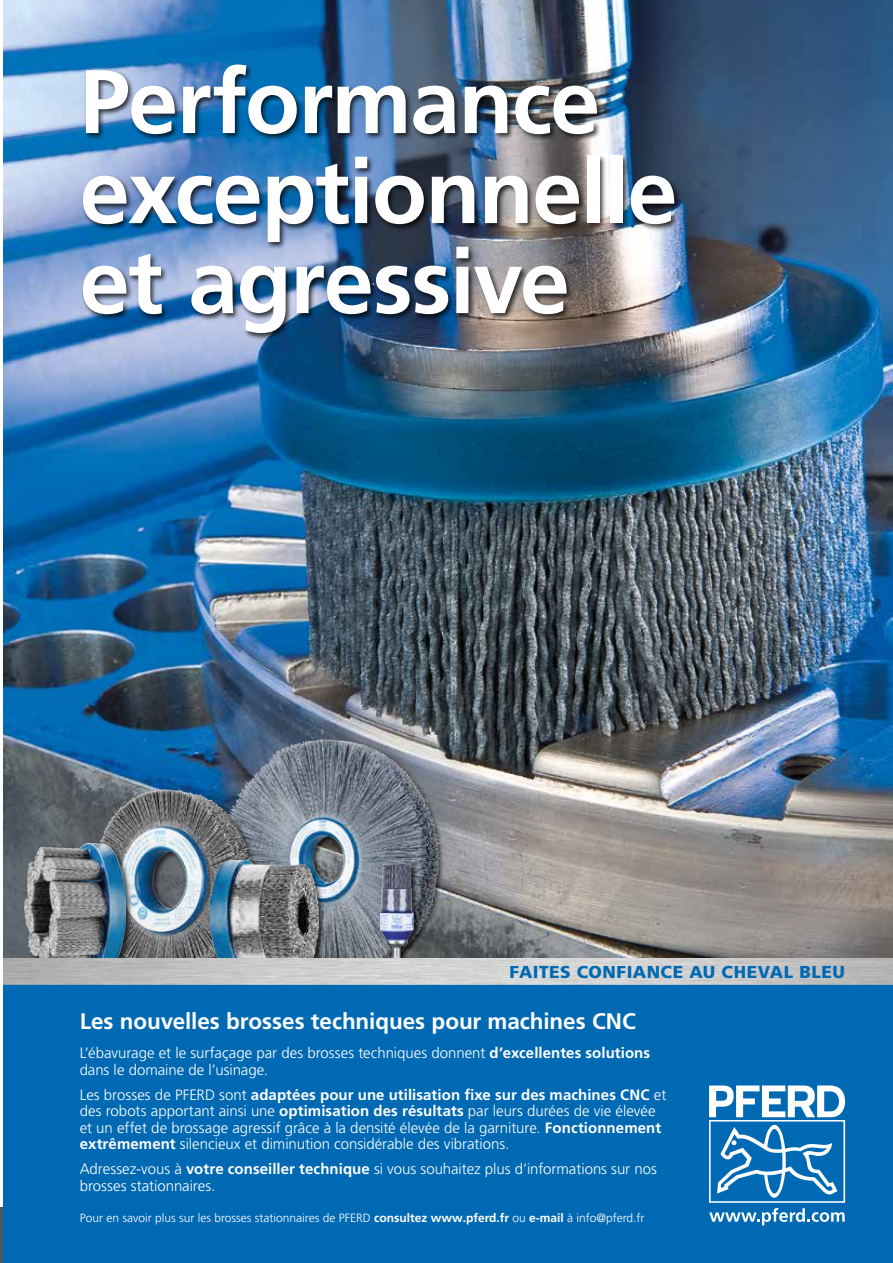
<style>
.page{position:relative;width:893px;height:1263px;background:#fff}
.page>*{position:absolute;margin:0;border:0;box-sizing:border-box;transform-origin:0 0}
.t1{font:700 90px/90px "Frutiger LT Pro";letter-spacing:-.02em;color:#fff}
.t2{font:700 22.5px "Frutiger LT Pro";letter-spacing:-.005em;color:#fff}
.t3{font:900 17.25px "Frutiger LT Pro";letter-spacing:.025em;color:#0069b4}
.t4{font:300 15px/16.5px "Frutiger LT Pro";color:#fff}
.t5{font:300 12px "Frutiger LT Pro";color:#fff}
.s1{font-weight:700}
</style>
<div class="page">
<img style="left:3px;top:0;width:890px;height:958px">
<div style="left:3px;top:984px;width:890px;height:279px;background:#0069b4"></div>
<svg style="left:709px;top:1085px;width:137px;height:141px"></svg>
<div style="left:220px;top:738px;width:227px;height:249px;background:#000;opacity:.75"></div>
<img style="left:221px;top:737px;width:219px;height:221px">
<div style="left:91px;top:788px;width:167px;height:189px;background:#000;opacity:.75"></div>
<img style="left:92px;top:790px;width:158px;height:168px">
<div style="left:208px;top:859px;width:118px;height:121px;background:#000;opacity:.75"></div>
<img style="left:210px;top:860px;width:108px;height:98px">
<div style="left:23px;top:842px;width:111px;height:137px;background:#000;opacity:.75"></div>
<img style="left:24px;top:843px;width:102px;height:115px">
<div style="left:379px;top:863px;width:42px;height:117px;background:#000;opacity:.75"></div>
<img style="left:380px;top:865px;width:34px;height:93px">
<svg style="left:3px;top:958px;width:890px;height:26px;background:#c7c7c7"></svg>
<div style="left:81px;top:63px;width:601px;height:278px;background:#000;opacity:.75"></div>
<h1 class="t1" style="left:80px;top:57px;width:599px">Performance exceptionnelle et agressive</h1>
<p class="t3" style="left:510px;top:961px;width:337px">FAITES CONFIANCE AU CHEVAL BLEU</p>
<h2 class="t2" style="left:80px;top:1008px;width:558px">Les nouvelles brosses techniques pour machines CNC</h2>
<p class="t4" style="left:80px;top:1045px;width:572px">L’ébavurage et le surfaçage par des brosses techniques donnent <span class="s1">d’excellentes solutions </span>dans le domaine de l’usinage.</p>
<p class="t4" style="left:80px;top:1086px;width:588px">Les brosses de PFERD sont <span class="s1">adaptées pour une utilisation fixe sur des machines CNC</span> et des robots apportant ainsi une <span class="s1">optimisation des résultats</span> par leurs durées de vie élevée et un effet de brossage agressif grâce à la densité élevée de la garniture. <span class="s1">Fonctionnement extrêmement</span> silencieux et diminution considérable des vibrations.</p>
<p class="t4" style="left:80px;top:1161px;width:579px">Adressez-vous à <span class="s1">votre conseiller technique</span> si vous souhaitez plus d’informations sur nos brosses stationnaires.</p>
<p class="t5" style="left:80px;top:1211px;width:566px">Pour en savoir plus sur les brosses stationnaires de PFERD <span class="s1">consultez www.pferd.fr</span> ou <span class="s1">e-mail</span> à info@pferd.fr</p>
</div>
